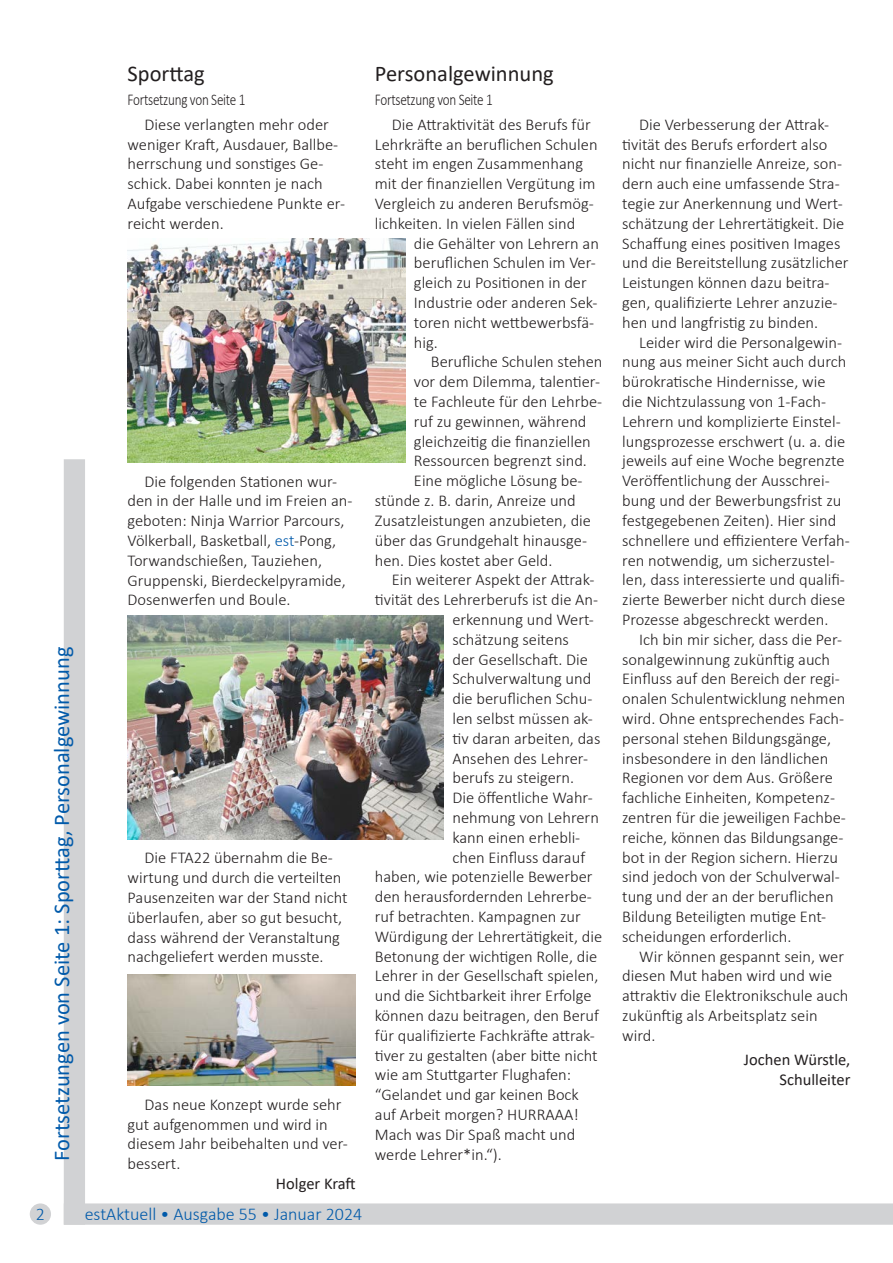
<style>
.page{position:relative;width:893px;height:1263px;background:#fff}
.page>*{position:absolute;margin:0;border:0;box-sizing:border-box;transform-origin:0 0}
.t1{font:22.5px "Calibri";color:#015aaa}
.t2{font:22.5px "Calibri";color:#231f20}
.t3{font:300 18px "Calibri";color:#015aaa}
.t4{font:300 16.5px/19.8px "Calibri";color:#231f20}
.t5{font:300 16.5px "Calibri";letter-spacing:-.02em;color:#231f20;scale:.8 1}
.t6{font:16.5px/19.8px "Calibri";color:#231f20;text-align:right}
.s1{color:#015aaa}
</style>
<div class="page">
<div style="left:64px;top:459px;width:21px;height:766px;background:#d1d2d4"></div>
<svg style="left:64px;top:1203px;width:829px;height:22px;background:#d2d3d5"></svg>
<div style="left:31px;top:1204px;width:19px;height:20px;background:#d1d2d4;border-radius:50%"></div>
<div style="left:30px;top:1203px;width:21px;height:22px;border:2px solid #d1d2d4;border-radius:50%"></div>
<img style="left:128px;top:974px;width:228px;height:112px">
<img style="left:128px;top:616px;width:316px;height:223px">
<img style="left:128px;top:239px;width:277px;height:223px">
<h1 class="t1" style="left:46px;top:1161px;width:516px;rotate:-90deg">Fortsetzungen von Seite 1: Sporttag, Personalgewinnung</h1>
<p class="t3" style="left:36px;top:1202px;width:11px">2</p>
<h1 class="t2" style="left:128px;top:58px;width:79px">Sporttag</h1>
<h1 class="t2" style="left:375px;top:58px;width:180px">Personalgewinnung</h1>
<p class="t5" style="left:375px;top:90px;width:149px">Fortsetzung von Seite 1</p>
<p class="t4" style="left:128px;top:114px;width:219px;text-indent:17px">Diese verlangten mehr oder weniger Kraft, Ausdauer, Ballbe&shy;herrschung und sonstiges Ge&shy;schick. Dabei konnten je nach<br>Aufgabe verschiedene Punkte er&shy;reicht werden.</p>
<p class="t5" style="left:128px;top:90px;width:149px">Fortsetzung von Seite 1</p>
<p class="t4" style="left:375px;top:114px;width:224px;text-indent:17px">Die Attraktivität des Berufs für Lehrkräfte an beruflichen Schulen steht im engen Zusammenhang mit der finanziellen Vergütung im Vergleich zu anderen Berufsmög&shy;lichkeiten. In vielen Fällen sind</p>
<p class="t4" style="left:414px;top:233px;width:187px">die Gehälter von Lehrern an beruflichen Schulen im Ver&shy;gleich zu Positionen in der<br>Industrie oder anderen Sek&shy;toren nicht wettbewerbsfä&shy;hig.</p>
<p class="t4" style="left:431px;top:352px;width:173px">Berufliche Schulen stehen</p>
<p class="t4" style="left:414px;top:372px;width:188px">vor dem Dilemma, talentier-</p>
<p class="t4" style="left:414px;top:392px;width:190px">te Fachleute für den Lehrbe-</p>
<p class="t4" style="left:414px;top:411px;width:174px">ruf zu gewinnen, während</p>
<p class="t4" style="left:414px;top:431px;width:178px">gleichzeitig die finanziellen</p>
<p class="t4" style="left:414px;top:451px;width:175px">Ressourcen begrenzt sind.</p>
<p class="t4" style="left:414px;top:471px;width:170px">Eine mögliche Lösung be-</p>
<p class="t4" style="left:375px;top:491px;width:202px">stünde z. B. darin, Anreize und</p>
<p class="t4" style="left:375px;top:510px;width:218px">Zusatzleistungen anzubieten, die</p>
<p class="t4" style="left:375px;top:530px;width:214px">über das Grundgehalt hinausge-</p>
<p class="t4" style="left:375px;top:550px;width:179px">hen. Dies kostet aber Geld.</p>
<p class="t4" style="left:392px;top:570px;width:204px">Ein weiterer Aspekt der Attrak-</p>
<p class="t4" style="left:375px;top:590px;width:225px">tivität des Lehrerberufs ist die An-</p>
<p class="t4" style="left:452px;top:609px;width:143px">erkennung und Wert-</p>
<p class="t4" style="left:452px;top:629px;width:118px">schätzung seitens</p>
<p class="t4" style="left:452px;top:649px;width:137px">der Gesellschaft. Die</p>
<p class="t4" style="left:452px;top:669px;width:140px">Schulverwaltung und</p>
<p class="t4" style="left:452px;top:689px;width:141px">die beruflichen Schu-</p>
<p class="t4" style="left:452px;top:708px;width:142px">len selbst müssen ak-</p>
<p class="t4" style="left:452px;top:728px;width:150px">tiv daran arbeiten, das</p>
<p class="t4" style="left:452px;top:748px;width:137px">Ansehen des Lehrer-</p>
<p class="t4" style="left:452px;top:768px;width:123px">berufs zu steigern.</p>
<p class="t4" style="left:452px;top:788px;width:142px">Die öffentliche Wahr-</p>
<p class="t4" style="left:452px;top:807px;width:148px">nehmung von Lehrern</p>
<p class="t4" style="left:452px;top:827px;width:129px">kann einen erhebli-</p>
<p class="t4" style="left:452px;top:847px;width:134px">chen Einfluss darauf</p>
<p class="t4" style="left:375px;top:867px;width:219px">haben, wie potenzielle Bewerber</p>
<p class="t4" style="left:375px;top:887px;width:218px">den herausfordernden Lehrerbe-</p>
<p class="t4" style="left:375px;top:906px;width:207px">ruf betrachten. Kampagnen zur</p>
<p class="t4" style="left:375px;top:926px;width:229px">Würdigung der Lehrertätigkeit, die</p>
<p class="t4" style="left:375px;top:946px;width:224px">Betonung der wichtigen Rolle, die</p>
<p class="t4" style="left:375px;top:966px;width:225px">Lehrer in der Gesellschaft spielen,</p>
<p class="t4" style="left:375px;top:986px;width:218px">und die Sichtbarkeit ihrer Erfolge</p>
<p class="t4" style="left:375px;top:1005px;width:226px">können dazu beitragen, den Beruf</p>
<p class="t4" style="left:375px;top:1025px;width:221px">für qualifizierte Fachkräfte attrak-</p>
<p class="t4" style="left:375px;top:1045px;width:224px">tiver zu gestalten (aber bitte nicht</p>
<p class="t4" style="left:375px;top:1065px;width:198px">wie am Stuttgarter Flughafen:</p>
<p class="t4" style="left:375px;top:1085px;width:206px">“Gelandet und gar keinen Bock</p>
<p class="t4" style="left:375px;top:1104px;width:205px">auf Arbeit morgen? HURRAAA!</p>
<p class="t4" style="left:375px;top:1124px;width:202px">Mach was Dir Spaß macht und</p>
<p class="t4" style="left:375px;top:1144px;width:128px">werde Lehrer*in.“).</p>
<p class="t4" style="left:128px;top:471px;width:226px;text-indent:17px">Die folgenden Stationen wur&shy;den in der Halle und im Freien an&shy;geboten: Ninja Warrior Parcours,<br>Völkerball, Basketball, <span class="s1">est</span>-Pong,<br>Torwandschießen, Tauziehen,<br>Gruppenski, Bierdeckelpyramide,<br>Dosenwerfen und Boule.</p>
<p class="t4" style="left:128px;top:848px;width:222px;text-indent:17px">Die FTA22 übernahm die Be&shy;wirtung und durch die verteilten<br>Pausenzeiten war der Stand nicht überlaufen, aber so gut besucht, dass während der Veranstaltung nachgeliefert werden musste.</p>
<p class="t4" style="left:128px;top:1094px;width:222px;text-indent:17px">Das neue Konzept wurde sehr gut aufgenommen und wird in diesem Jahr beibehalten und ver&shy;bessert.</p>
<p class="t6" style="left:276px;top:1173px;width:81px">Holger Kraft</p>
<p class="t3" style="left:85px;top:1203px;width:279px">estAktuell • Ausgabe 55 • Januar 2024</p>
<p class="t4" style="left:622px;top:114px;width:228px;text-indent:17px">Die Verbesserung der Attrak&shy;tivität des Berufs erfordert also nicht nur finanzielle Anreize, son&shy;dern auch eine umfassende Stra&shy;tegie zur Anerkennung und Wert&shy;schätzung der Lehrertätigkeit. Die Schaffung eines positiven Images und die Bereitstellung zusätzlicher Leistungen können dazu beitra&shy;gen, qualifizierte Lehrer anzuzie&shy;hen und langfristig zu binden.</p>
<p class="t4" style="left:622px;top:332px;width:229px;text-indent:17px">Leider wird die Personalgewin&shy;nung aus meiner Sicht auch durch bürokratische Hindernisse, wie die Nichtzulassung von 1-Fach-Lehrern und komplizierte Einstel&shy;lungsprozesse erschwert (u. a. die jeweils auf eine Woche begrenzte Veröffentlichung der Ausschrei&shy;bung und der Bewerbungsfrist zu festgegebenen Zeiten). Hier sind schnellere und effizientere Verfah&shy;ren notwendig, um sicherzustel&shy;len, dass interessierte und qualifi&shy;zierte Bewerber nicht durch diese Prozesse abgeschreckt werden.</p>
<p class="t4" style="left:622px;top:629px;width:225px;text-indent:17px">Ich bin mir sicher, dass die Per&shy;sonalgewinnung zukünftig auch<br>Einfluss auf den Bereich der regi&shy;onalen Schulentwicklung nehmen wird. Ohne entsprechendes Fach&shy;personal stehen Bildungsgänge, insbesondere in den ländlichen<br>Regionen vor dem Aus. Größere fachliche Einheiten, Kompetenz&shy;zentren für die jeweiligen Fachbe&shy;reiche, können das Bildungsange&shy;bot in der Region sichern. Hierzu sind jedoch von der Schulverwal&shy;tung und der an der beruflichen<br>Bildung Beteiligten mutige Ent&shy;scheidungen erforderlich.</p>
<p class="t4" style="left:622px;top:946px;width:228px;text-indent:17px">Wir können gespannt sein, wer diesen Mut haben wird und wie attraktiv die Elektronikschule auch zukünftig als Arbeitsplatz sein wird.</p>
<p class="t6" style="left:744px;top:1049px;width:108px">Jochen Würstle,<br>Schulleiter</p>
</div>
